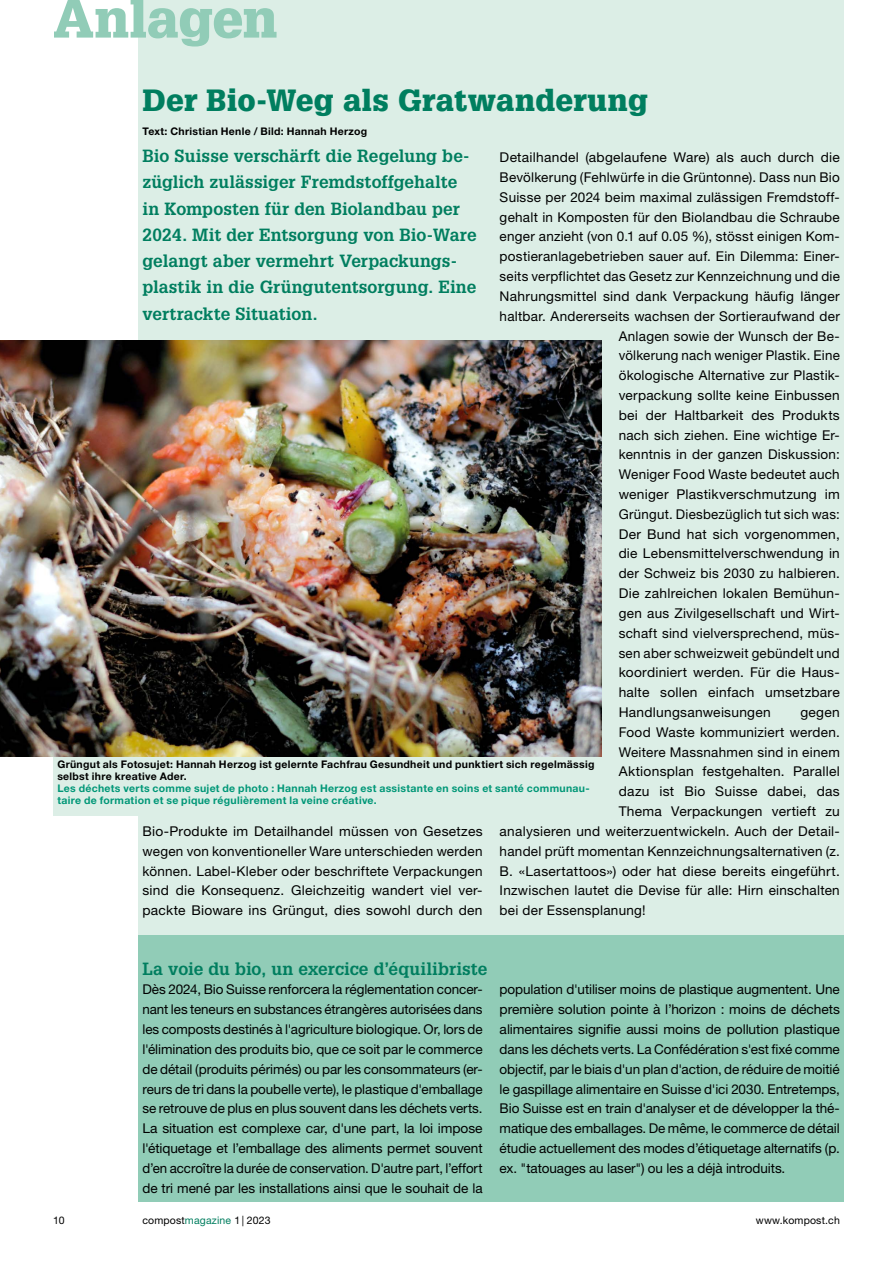
<style>
.page{position:relative;width:893px;height:1263px;background:#fff}
.page>*{position:absolute;margin:0;border:0;box-sizing:border-box;transform-origin:0 0}
.t1{font:900 52.5px "Glypha LT Std";color:#91ccb7}
.t2{font:900 30px "Glypha LT Std";letter-spacing:.02em;color:#007e5f}
.t3{font:700 17.25px/26.2px "Glypha LT Std";letter-spacing:.005em;color:#007e5f}
.t4{font:13.5px/19.8px "Helvetica Neue LT Std";letter-spacing:.02em;color:#000;text-align:justify}
.t5{font:700 10.5px/12px "Helvetica Neue LT Std";letter-spacing:.03em;color:#000}
.t6{font:700 10.5px/12px "Helvetica Neue LT Std";letter-spacing:.025em;color:#009777}
.t7{font:10.5px "Helvetica Neue LT Std";letter-spacing:.015em;color:#000}
.s1{color:#007e5f}
</style>
<div class="page">
<div style="left:138px;top:0;width:706px;height:1201px;background:#dceee6"></div>
<div style="left:138px;top:935px;width:706px;height:266px;background:#91ccb7"></div>
<div style="left:53px;top:757px;width:549px;height:59px;background:#dceee6"></div>
<img style="left:0;top:340px;width:602px;height:417px">
<h1 class="t1" style="left:53px;top:-13px;width:226px">Anlagen</h1>
<h2 class="t2" style="left:142px;top:82px;width:507px">Der Bio-Weg als Gratwanderung</h2>
<p class="t5" style="left:142px;top:125px;width:226px">Text: Christian Henle / Bild: Hannah Herzog</p>
<p class="t3" style="left:142px;top:142px;width:336px">Bio Suisse verschärft die Regelung be&shy;züglich zulässiger Fremdstoffgehalte in Komposten für den Biolandbau per 2024. Mit der Entsorgung von Bio-Ware gelangt aber vermehrt Verpackungs&shy;plastik in die Grüngutentsorgung. Eine vertrackte Situation.</p>
<p class="t4" style="left:500px;top:147px;width:342px">Detailhandel (abgelaufene Ware) als auch durch die</p>
<p class="t4" style="left:500px;top:167px;width:342px">Bevölkerung (Fehlwürfe in die Grüntonne). Dass nun Bio</p>
<p class="t4" style="left:500px;top:187px;width:342px">Suisse per 2024 beim maximal zulässigen Fremdstoff-</p>
<p class="t4" style="left:500px;top:207px;width:342px">gehalt in Komposten für den Biolandbau die Schraube</p>
<p class="t4" style="left:500px;top:227px;width:342px">enger anzieht (von 0.1 auf 0.05 %), stösst einigen Kom-</p>
<p class="t4" style="left:500px;top:246px;width:342px">postieranlagebetrieben sauer auf. Ein Dilemma: Einer-</p>
<p class="t4" style="left:500px;top:266px;width:342px">seits verpflichtet das Gesetz zur Kennzeichnung und die</p>
<p class="t4" style="left:500px;top:286px;width:342px">Nahrungsmittel sind dank Verpackung häufig länger</p>
<p class="t4" style="left:500px;top:306px;width:342px">haltbar. Andererseits wachsen der Sortieraufwand der</p>
<p class="t4" style="left:619px;top:326px;width:223px">Anlagen sowie der Wunsch der Be-</p>
<p class="t4" style="left:619px;top:345px;width:223px">völkerung nach weniger Plastik. Eine</p>
<p class="t4" style="left:619px;top:365px;width:223px">ökologische Alternative zur Plastik-</p>
<p class="t4" style="left:619px;top:385px;width:223px">verpackung sollte keine Einbussen</p>
<p class="t4" style="left:619px;top:405px;width:223px">bei der Haltbarkeit des Produkts</p>
<p class="t4" style="left:619px;top:425px;width:223px">nach sich ziehen. Eine wichtige Er-</p>
<p class="t4" style="left:619px;top:444px;width:223px">kenntnis in der ganzen Diskussion:</p>
<p class="t4" style="left:619px;top:464px;width:223px">Weniger Food Waste bedeutet auch</p>
<p class="t4" style="left:619px;top:484px;width:223px">weniger Plastikverschmutzung im</p>
<p class="t4" style="left:619px;top:504px;width:223px">Grüngut. Diesbezüglich tut sich was:</p>
<p class="t4" style="left:619px;top:524px;width:223px">Der Bund hat sich vorgenommen,</p>
<p class="t4" style="left:619px;top:544px;width:223px">die Lebensmittelverschwendung in</p>
<p class="t4" style="left:619px;top:563px;width:223px">der Schweiz bis 2030 zu halbieren.</p>
<p class="t4" style="left:619px;top:583px;width:223px">Die zahlreichen lokalen Bemühun-</p>
<p class="t4" style="left:619px;top:603px;width:223px">gen aus Zivilgesellschaft und Wirt-</p>
<p class="t4" style="left:619px;top:623px;width:223px">schaft sind vielversprechend, müs-</p>
<p class="t4" style="left:619px;top:643px;width:223px">sen aber schweizweit gebündelt und</p>
<p class="t4" style="left:619px;top:662px;width:223px">koordiniert werden. Für die Haus-</p>
<p class="t4" style="left:619px;top:682px;width:223px">halte sollen einfach umsetzbare</p>
<p class="t4" style="left:619px;top:702px;width:154px">Handlungsanweisungen</p>
<p class="t4" style="left:800px;top:702px;width:41px">gegen</p>
<p class="t4" style="left:619px;top:722px;width:223px">Food Waste kommuniziert werden.</p>
<p class="t4" style="left:619px;top:742px;width:223px">Weitere Massnahmen sind in einem</p>
<p class="t4" style="left:619px;top:761px;width:223px">Aktionsplan festgehalten. Parallel</p>
<p class="t4" style="left:619px;top:781px;width:223px">dazu ist Bio Suisse dabei, das</p>
<p class="t4" style="left:619px;top:801px;width:223px">Thema Verpackungen vertieft zu</p>
<p class="t4" style="left:500px;top:821px;width:342px">analysieren und weiterzuentwickeln. Auch der Detail-</p>
<p class="t4" style="left:500px;top:841px;width:342px">handel prüft momentan Kennzeichnungsalternativen (z.</p>
<p class="t4" style="left:500px;top:861px;width:342px">B. «Lasertattoos») oder hat diese bereits eingeführt.</p>
<p class="t4" style="left:500px;top:880px;width:342px">Inzwischen lautet die Devise für alle: Hirn einschalten</p>
<p class="t4" style="left:500px;top:900px;width:147px">bei der Essensplanung!</p>
<p class="t5" style="left:57px;top:758px;width:538px">Grüngut als Fotosujet: Hannah Herzog ist gelernte Fachfrau Gesundheit und punktiert sich regelmässig selbst ihre kreative Ader.</p>
<p class="t6" style="left:57px;top:782px;width:534px">Les déchets verts comme sujet de photo : Hannah Herzog est assistante en soins et santé communau&shy;taire de formation et se pique régulièrement la veine créative.</p>
<p class="t4" style="left:142px;top:821px;width:342px">Bio-Produkte im Detailhandel müssen von Gesetzes wegen von konventioneller Ware unterschieden werden können. Label-Kleber oder beschriftete Verpackungen sind die Konsequenz. Gleichzeitig wandert viel ver&shy;packte Bioware ins Grüngut, dies sowohl durch den</p>
<p class="t3" style="left:142px;top:955px;width:347px">La voie du bio, un exercice d’équilibriste</p>
<p class="t4" style="left:142px;top:979px;width:342px">Dès 2024, Bio Suisse renforcera la réglementation concer&shy;nant les teneurs en substances étrangères autorisées dans les composts destinés à l'agriculture biologique. Or, lors de l'élimination des produits bio, que ce soit par le commerce de détail (produits périmés) ou par les consommateurs (er&shy;reurs de tri dans la poubelle verte), le plastique d'emballage se retrouve de plus en plus souvent dans les déchets verts.<br>La situation est complexe car, d'une part, la loi impose l'étiquetage et l’emballage des aliments permet souvent d’en accroître la durée de conservation. D'autre part, l’effort de tri mené par les installations ainsi que le souhait de la</p>
<p class="t4" style="left:500px;top:979px;width:342px">population d'utiliser moins de plastique augmentent. Une première solution pointe à l’horizon : moins de déchets alimentaires signifie aussi moins de pollution plastique dans les déchets verts. La Confédération s'est fixé comme objectif, par le biais d'un plan d'action, de réduire de moitié le gaspillage alimentaire en Suisse d'ici 2030. Entretemps, Bio Suisse est en train d'analyser et de développer la thé&shy;matique des emballages. De même, le commerce de détail étudie actuellement des modes d’étiquetage alternatifs (p. ex. "tatouages au laser") ou les a déjà introduits.</p>
<p class="t7" style="left:53px;top:1214px;width:13px">10</p>
<p class="t7" style="left:142px;top:1214px;width:130px">compost<span class="s1">magazine</span> 1 | 2023</p>
<p class="t7" style="left:756px;top:1214px;width:85px">www.kompost.ch</p>
</div>
